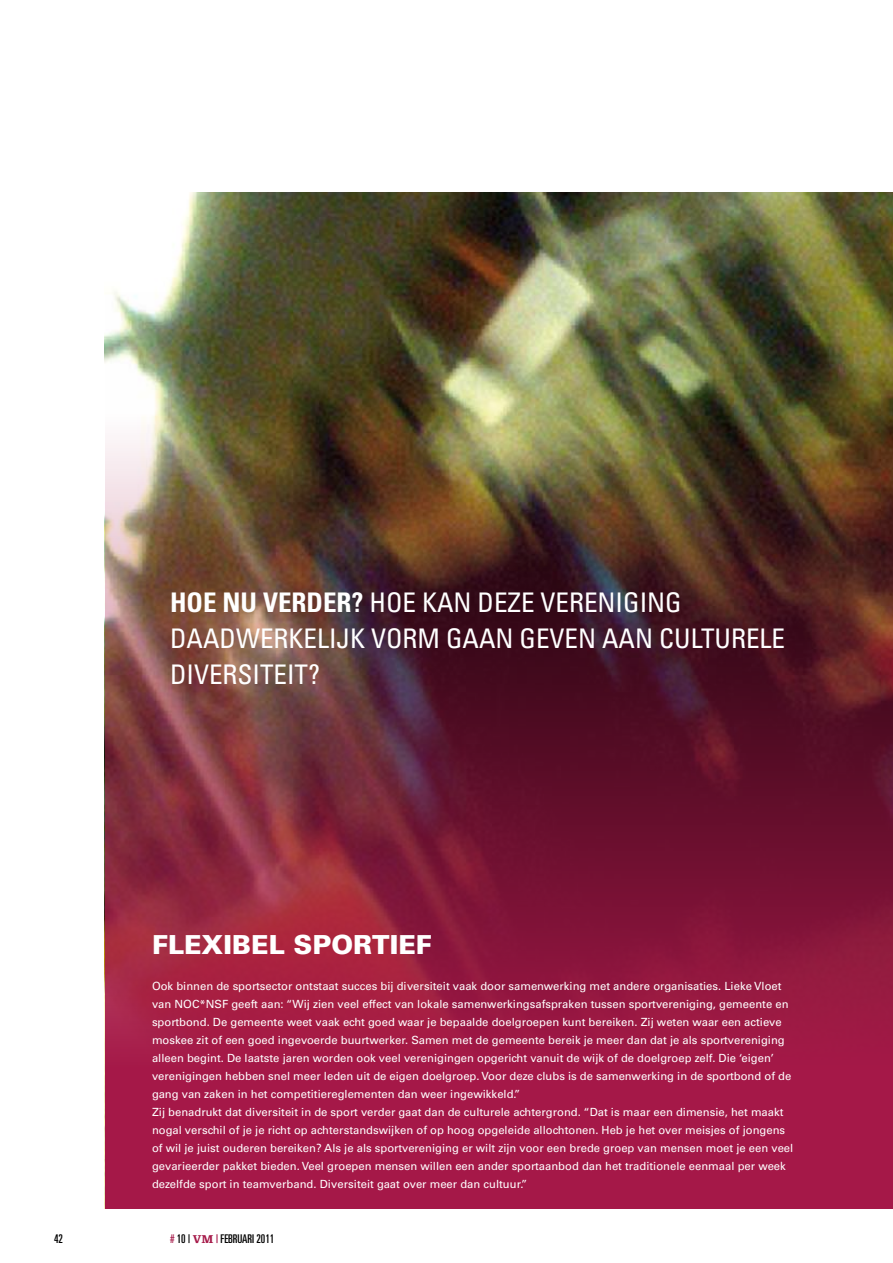
<style>
.page{position:relative;width:893px;height:1263px;background:#fff}
.page>*{position:absolute;margin:0;border:0;box-sizing:border-box;transform-origin:0 0}
.t1{font:condensed 27px "Univers";color:#fff}
.t2{font:700 condensed 27px "Univers";color:#fff}
.t3{font:900 26.25px "Univers";color:#fff}
.t4{font:ultra-condensed 12px "Univers";color:#000}
.t5{font:500 11.25px/18px "Univers CE";color:#fff}
.s1{font-weight:400}
.s2{color:#a51848}
.s3{font-family:"Egyptienne F";font-weight:900;font-stretch:normal;color:#a51848}
</style>
<div class="page">
<img style="left:114px;top:193px;width:779px;height:99px">
<img style="left:105px;top:292px;width:788px;height:917px">
<h1 class="t2" style="left:170px;top:586px;width:268px">HOE NU VERDER? <span class="s1">HOE KAN</span></h1>
<h1 class="t1" style="left:478px;top:585px;width:15px">DEZE</h1>
<h1 class="t1" style="left:541px;top:585px;width:15px">VERENIGING</h1>
<h1 class="t1" style="left:170px;top:621px;width:16px">DAADWERKELIJK</h1>
<h1 class="t1" style="left:371px;top:621px;width:18px">VORM</h1>
<h1 class="t1" style="left:446px;top:621px;width:17px">GAAN</h1>
<h1 class="t1" style="left:520px;top:621px;width:16px">GEVEN</h1>
<h1 class="t1" style="left:602px;top:621px;width:18px">AAN</h1>
<h1 class="t1" style="left:659px;top:621px;width:15px">CULTURELE</h1>
<h1 class="t1" style="left:170px;top:657px;width:14px">DIVERSITEIT</h1>
<h1 class="t1" style="left:308px;top:657px;width:13px">?</h1>
<h2 class="t3" style="left:152px;top:928px;width:281px">FLEXIBEL SPORTIEF</h2>
<p class="t5" style="left:152px;top:977px;width:643px">Ook binnen de sportsector ontstaat succes bij diversiteit vaak door samenwerking met andere organisaties. Lieke Vloet van NOC*NSF geeft aan: “Wij zien veel effect van lokale samenwerkingsafspraken tussen sportvereniging, gemeente en sportbond. De gemeente weet vaak echt goed waar je bepaalde doelgroepen kunt bereiken. Zij weten waar een actieve moskee zit of een goed ingevoerde buurtwerker. Samen met de gemeente bereik je meer dan dat je als sportvereniging alleen begint. De laatste jaren worden ook veel verenigingen opgericht vanuit de wijk of de doelgroep zelf. Die ‘eigen’ verenigingen hebben snel meer leden uit de eigen doelgroep. Voor deze clubs is de samenwerking in de sportbond of de gang van zaken in het competitiereglementen dan weer ingewikkeld.”<br>Zij benadrukt dat diversiteit in de sport verder gaat dan de culturele achtergrond. “Dat is maar een dimensie, het maakt nogal verschil of je je richt op achterstandswijken of op hoog opgeleide allochtonen. Heb je het over meisjes of jongens of wil je juist ouderen bereiken? Als je als sportvereniging er wilt zijn voor een brede groep van mensen moet je een veel gevarieerder pakket bieden. Veel groepen mensen willen een ander sportaanbod dan het traditionele eenmaal per week dezelfde sport in teamverband. Diversiteit gaat over meer dan cultuur.”</p>
<p class="t4" style="left:54px;top:1232px;width:10px">42</p>
<p class="t4" style="left:170px;top:1232px;width:106px"><span class="s2">#</span> 10 | <span class="s3">vm</span> <span class="s2">|</span> FEBRUARI 2011</p>
</div>
